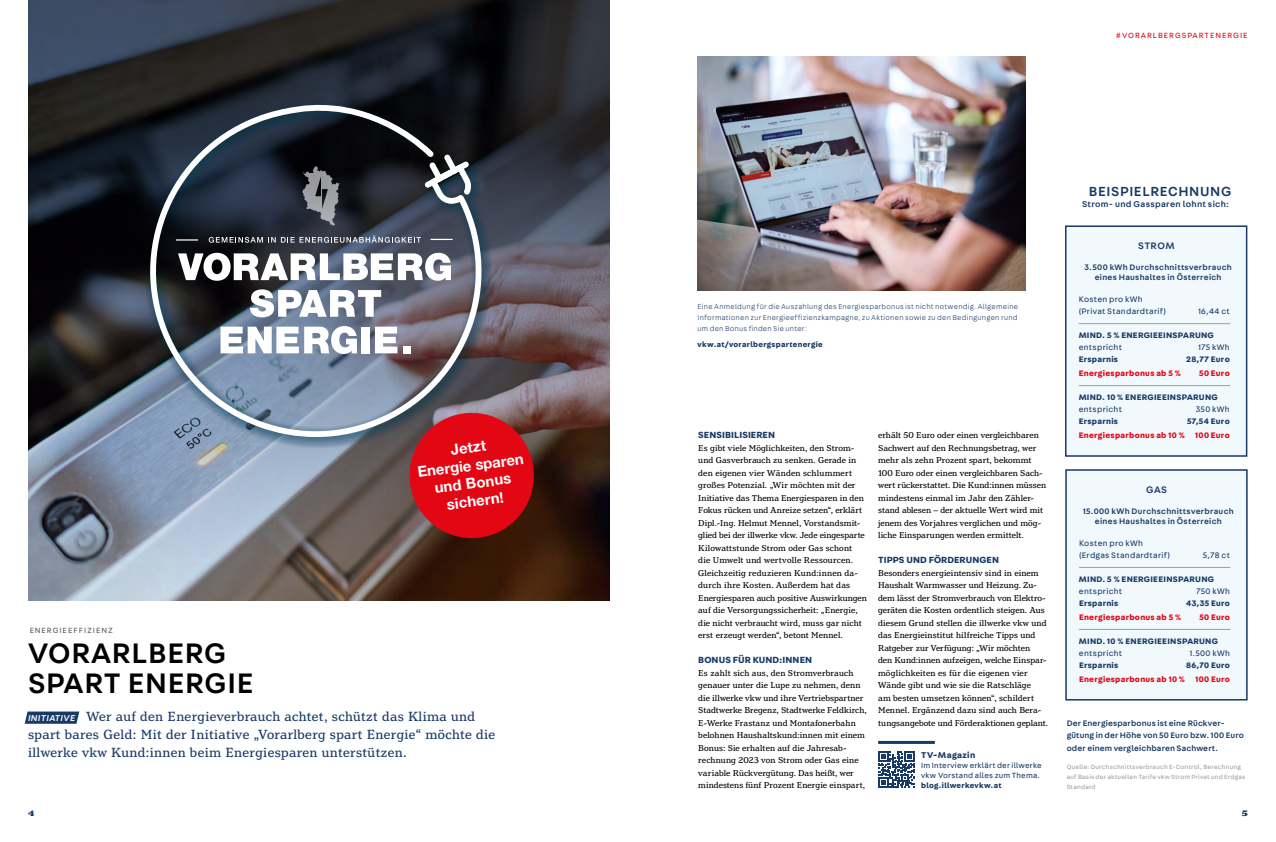
<style>
.page{position:relative;width:1276px;height:842px;background:#fff}
.page>*{position:absolute;margin:0;border:0;box-sizing:border-box;transform-origin:0 0}
.t1{font:500 30px/30px "Fabriga";letter-spacing:.025em;color:#000}
.t2{font:700 14.9px/17.8px "Helvetica Neue LTW1 G";color:#fff;text-align:center}
.t3{font:14px/18px "Henriette";letter-spacing:.03em;color:#183a68}
.t4{font:500 14px "Fabriga";letter-spacing:.045em;color:#183a68}
.t5{font:800 11px "Henriette";color:#183a68}
.t6{font:500 10px "Fabriga";letter-spacing:.05em;color:#183a68}
.t7{font:700 9.5px "Fabriga";letter-spacing:.01em;color:#183a68}
.t8{font:9px/12.5px "Henriette";letter-spacing:.01em;color:#000}
.t9{font:500 9px "Fabriga";letter-spacing:.035em;color:#183a68}
.t10{font:700 9px "Fabriga";letter-spacing:.04em;color:#183a68}
.t11{font:500 8.5px/12.5px "Fabriga";letter-spacing:.03em;color:#183a68;text-align:center}
.t12{font:700 8.5px "Fabriga";letter-spacing:.035em;color:#183a68}
.t13{font:8.5px/12px "Fabriga";letter-spacing:.035em;color:#183a68}
.t14{font:700 8.5px "Fabriga";letter-spacing:.035em;color:#e30613}
.t15{font:8px/10.3px "Fabriga";letter-spacing:.025em;color:#183a68}
.t16{font:700 8px "Fabriga";letter-spacing:.04em;color:#183a68}
.t17{font:8px "Fabriga";letter-spacing:.12em;color:#e30613}
.t18{font:8px "Fabriga";letter-spacing:.12em;color:#000}
.t19{font:300 7.5px/11px "Fabriga";letter-spacing:.03em;color:#183a68;text-align:justify}
.t20{font:6.5px/10px "Fabriga";letter-spacing:.035em;color:#9d9d9c}
.s1{font-family:"Fabriga";font-weight:500;font-style:italic;font-size:9.1px;color:#fff}
</style>
<div class="page">
<svg style="left:28px;top:0;width:582px;height:600px;background:#48474c"></svg>
<svg style="left:25px;top:711px;width:54px;height:13px"></svg>
<hr style="left:878px;top:741px;width:57px;height:3px;background:#183a68">
<svg style="left:878px;top:751px;width:36px;height:36px"></svg>
<img style="left:697px;top:57px;width:329px;height:234px">
<svg style="left:145px;top:100px;width:348px;height:348px;background:#4e5663"></svg>
<svg style="left:147px;top:104px;width:338px;height:333px;background:#4c5462"></svg>
<svg style="left:424px;top:154px;width:48px;height:50px"></svg>
<svg style="left:178px;top:253px;width:273px;height:28px"></svg>
<svg style="left:250px;top:289px;width:131px;height:28px"></svg>
<svg style="left:220px;top:326px;width:137px;height:28px"></svg>
<div style="left:362px;top:327px;width:8px;height:26px;background:#fff"></div>
<svg style="left:375px;top:327px;width:22px;height:26px"></svg>
<div style="left:403px;top:346px;width:8px;height:7px;background:#fff"></div>
<svg style="left:209px;top:236px;width:212px;height:7px"></svg>
<hr style="left:176px;top:239px;width:22px;height:2px;background:#fff">
<svg style="left:430px;top:239px;width:22px;height:1px"></svg>
<svg style="left:302px;top:166px;width:37px;height:60px;background:#5f6166"></svg>
<div style="left:410px;top:413px;width:124px;height:125px;background:#e30613;border-radius:50%"></div>
<div style="left:1066px;top:225px;width:181px;height:232px;background:#f1f9fd"></div>
<div style="left:1065px;top:225px;width:182px;height:232px;border:2px solid #183a68"></div>
<hr style="left:1078px;top:323px;width:152px;height:1px;background:#9d9d9c">
<hr style="left:1078px;top:385px;width:152px;height:1px;background:#9d9d9c">
<div style="left:1066px;top:469px;width:181px;height:231px;background:#f1f9fd"></div>
<div style="left:1065px;top:469px;width:182px;height:231px;border:2px solid #183a68"></div>
<hr style="left:1079px;top:567px;width:151px;height:1px;background:#9d9d9c">
<hr style="left:1079px;top:629px;width:151px;height:1px;background:#9d9d9c">
<p class="t17" style="left:1116px;top:30px;width:133px">#VORARLBERGSPARTENERGIE</p>
<h3 class="t4" style="left:1089px;top:182px;width:144px">BEISPIELRECHNUNG</h3>
<p class="t9" style="left:1082px;top:198px;width:148px">Strom- und Gassparen lohnt sich:</p>
<p class="t18" style="left:29px;top:625px;width:85px">ENERGIEEFFIZIENZ</p>
<h1 class="t1" style="left:28px;top:636px;width:227px">VORARLBERG<br>SPART ENERGIE</h1>
<h2 class="t2" style="left:414px;top:445px;width:108px;rotate:-7deg">Jetzt<br>Energie sparen und Bonus sichern!</h2>
<h3 class="t3" style="left:28px;top:707px;width:469px"><span class="s1">INITIATIVE</span> Wer auf den Energieverbrauch achtet, schützt das Klima und spart bares Geld: Mit der Initiative „Vorarlberg spart Energie“ möchte die illwerke vkw Kund:innen beim Energiesparen unterstützen.</h3>
<p class="t19" style="left:697px;top:301px;width:322px">Eine Anmeldung für die Auszahlung des Energiesparbonus ist nicht notwendig. Allgemeine Informationen zur Energieeffizienzkampagne, zu Aktionen sowie zu den Bedingungen rund um den Bonus finden Sie unter:</p>
<p class="t16" style="left:697px;top:339px;width:127px">vkw.at/vorarlbergspartenergie</p>
<p class="t7" style="left:698px;top:428px;width:78px">SENSIBILISIEREN</p>
<p class="t8" style="left:698px;top:441px;width:170px">Es gibt viele Möglichkeiten, den Strom&shy;und Gasverbrauch zu senken. Gerade in den eigenen vier Wänden schlummert großes Potenzial. „Wir möchten mit der Initiative das Thema Energiesparen in den Fokus rücken und Anreize setzen“, erklärt Dipl.-Ing. Helmut Mennel, Vorstandsmit&shy;glied bei der illwerke vkw. Jede eingesparte Kilowattstunde Strom oder Gas schont<br>die Umwelt und wertvolle Ressourcen.<br>Gleichzeitig reduzieren Kund:innen da&shy;durch ihre Kosten. Außerdem hat das Energiesparen auch positive Auswirkungen auf die Versorgungssicherheit: „Energie, die nicht verbraucht wird, muss gar nicht erst erzeugt werden“, betont Mennel.</p>
<p class="t7" style="left:698px;top:653px;width:115px">BONUS FÜR KUND:INNEN</p>
<p class="t8" style="left:698px;top:666px;width:170px">Es zahlt sich aus, den Stromverbrauch genauer unter die Lupe zu nehmen, denn die illwerke vkw und ihre Vertriebspartner Stadtwerke Bregenz, Stadtwerke Feldkirch, E-Werke Frastanz und Montafonerbahn belohnen Haushaltskund:innen mit einem Bonus: Sie erhalten auf die Jahresab&shy;rechnung 2023 von Strom oder Gas eine variable Rückvergütung. Das heißt, wer mindestens fünf Prozent Energie einspart,</p>
<p class="t8" style="left:878px;top:429px;width:169px">erhält 50 Euro oder einen vergleichbaren Sachwert auf den Rechnungsbetrag, wer mehr als zehn Prozent spart, bekommt 100 Euro oder einen vergleichbaren Sach&shy;wert rückerstattet. Die Kund:innen müssen mindestens einmal im Jahr den Zähler&shy;stand ablesen – der aktuelle Wert wird mit jenem des Vorjahres verglichen und mög&shy;liche Einsparungen werden ermittelt.</p>
<p class="t7" style="left:878px;top:553px;width:122px">TIPPS UND FÖRDERUNGEN</p>
<p class="t8" style="left:878px;top:566px;width:172px">Besonders energieintensiv sind in einem Haushalt Warmwasser und Heizung. Zu&shy;dem lässt der Stromverbrauch von Elektro&shy;geräten die Kosten ordentlich steigen. Aus diesem Grund stellen die illwerke vkw und das Energieinstitut hilfreiche Tipps und Ratgeber zur Verfügung: „Wir möchten<br>den Kund:innen aufzeigen, welche Einspar&shy;möglichkeiten es für die eigenen vier Wände gibt und wie sie die Ratschläge<br>am besten umsetzen können“, schildert Mennel. Ergänzend dazu sind auch Bera&shy;tungsangebote und Förderaktionen geplant.</p>
<p class="t10" style="left:921px;top:748px;width:56px">TV-Magazin</p>
<p class="t15" style="left:921px;top:760px;width:122px">Im Interview erklärt der illwerke vkw Vorstand alles zum Thema.</p>
<p class="t16" style="left:921px;top:780px;width:82px">blog.illwerkevkw.at</p>
<p class="t6" style="left:1138px;top:239px;width:38px">STROM</p>
<p class="t11" style="left:1084px;top:262px;width:149px;line-height:10px">3.500 kWh Durchschnittsverbrauch eines Haushaltes in Österreich</p>
<p class="t13" style="left:1078px;top:293px;width:89px">Kosten pro kWh (Privat Standardtarif)</p>
<p class="t13" style="left:1198px;top:305px;width:33px">16,44 ct</p>
<p class="t12" style="left:1078px;top:329px;width:137px">MIND. 5 % ENERGIEEINSPARUNG</p>
<p class="t13" style="left:1078px;top:341px;width:45px">entspricht</p>
<p class="t13" style="left:1198px;top:341px;width:33px">175 kWh</p>
<p class="t12" style="left:1078px;top:353px;width:41px">Ersparnis</p>
<p class="t12" style="left:1186px;top:353px;width:45px">28,77 Euro</p>
<p class="t14" style="left:1078px;top:367px;width:104px">Energiesparbonus ab 5 %</p>
<p class="t14" style="left:1199px;top:367px;width:32px">50 Euro</p>
<p class="t12" style="left:1078px;top:391px;width:140px">MIND. 10 % ENERGIEEINSPARUNG</p>
<p class="t13" style="left:1078px;top:403px;width:45px">entspricht</p>
<p class="t13" style="left:1195px;top:403px;width:35px">350 kWh</p>
<p class="t12" style="left:1078px;top:415px;width:41px">Ersparnis</p>
<p class="t12" style="left:1187px;top:415px;width:44px">57,54 Euro</p>
<p class="t14" style="left:1078px;top:429px;width:152px">Energiesparbonus ab 10 % 100 Euro</p>
<p class="t6" style="left:1146px;top:483px;width:22px">GAS</p>
<p class="t11" style="left:1083px;top:505px;width:152px;line-height:10px">15.000 kWh Durchschnittsverbrauch eines Haushaltes in Österreich</p>
<p class="t13" style="left:1079px;top:536px;width:93px">Kosten pro kWh (Erdgas Standardtarif)</p>
<p class="t13" style="left:1202px;top:548px;width:29px">5,78 ct</p>
<p class="t12" style="left:1079px;top:573px;width:137px">MIND. 5 % ENERGIEEINSPARUNG</p>
<p class="t13" style="left:1079px;top:584px;width:45px">entspricht</p>
<p class="t13" style="left:1196px;top:584px;width:35px">750 kWh</p>
<p class="t12" style="left:1079px;top:597px;width:41px">Ersparnis</p>
<p class="t12" style="left:1186px;top:597px;width:45px">43,35 Euro</p>
<p class="t14" style="left:1079px;top:611px;width:104px">Energiesparbonus ab 5 %</p>
<p class="t14" style="left:1199px;top:611px;width:32px">50 Euro</p>
<p class="t12" style="left:1079px;top:635px;width:140px">MIND. 10 % ENERGIEEINSPARUNG</p>
<p class="t13" style="left:1079px;top:646px;width:45px">entspricht</p>
<p class="t13" style="left:1189px;top:646px;width:42px">1.500 kWh</p>
<p class="t12" style="left:1079px;top:659px;width:41px">Ersparnis</p>
<p class="t12" style="left:1186px;top:659px;width:45px">86,70 Euro</p>
<p class="t14" style="left:1079px;top:673px;width:152px">Energiesparbonus ab 10 % 100 Euro</p>
<p class="t11" style="left:1066px;top:716px;width:179px;text-align:left">Der Energiesparbonus ist eine Rückver&shy;gütung in der Höhe von 50 Euro bzw. 100 Euro oder einem vergleichbaren Sachwert.</p>
<p class="t20" style="left:1066px;top:761px;width:180px">Quelle: Durchschnittsverbrauch E-Control, Berechnung auf Basis der aktuellen Tarife vkw Strom Privat und Erdgas<br>Standard</p>
<p class="t5" style="left:28px;top:806px;width:8px">4</p>
<p class="t5" style="left:1241px;top:806px;width:8px">5</p>
</div>
